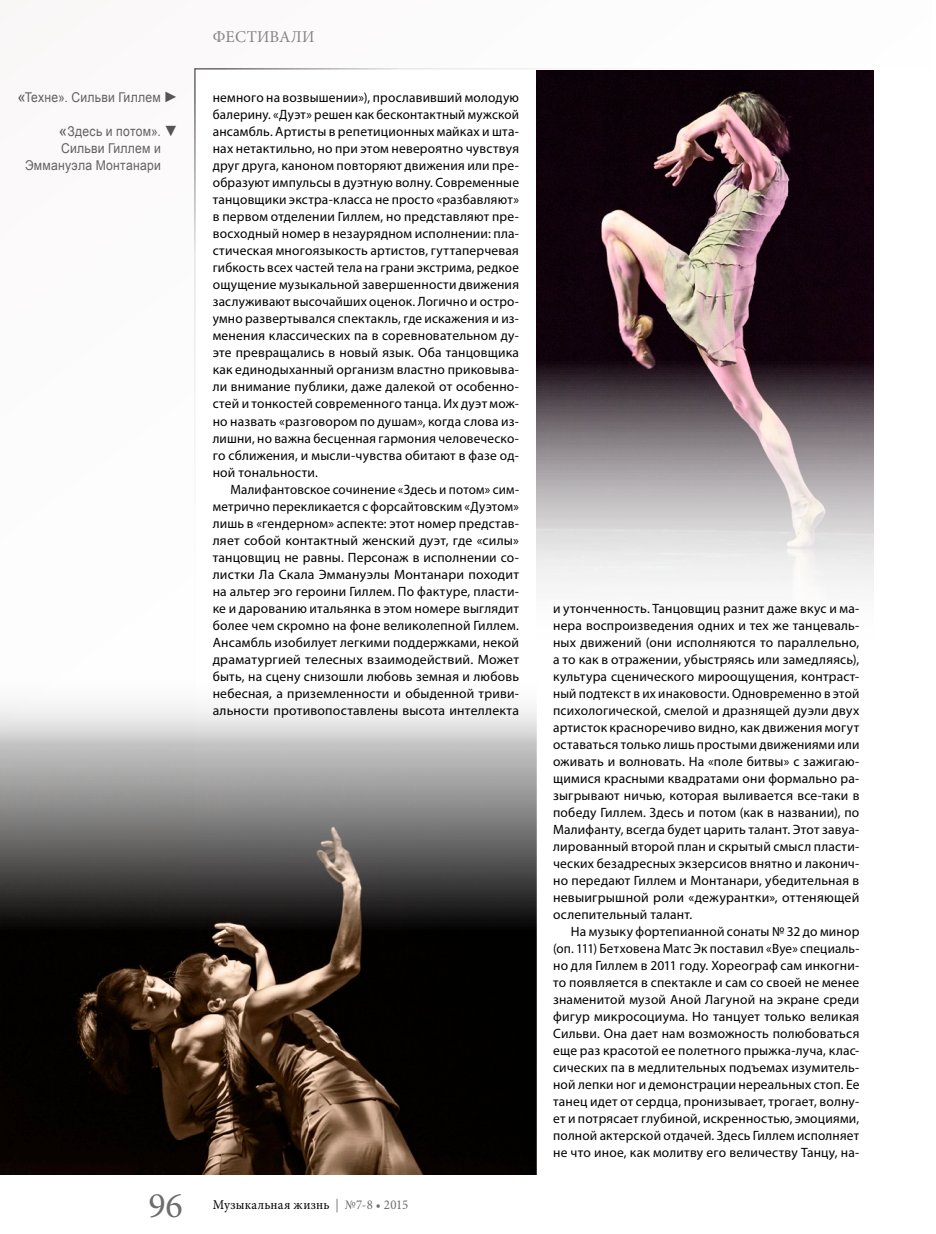
<style>
.page{position:relative;width:936px;height:1234px;background:#fff}
.page>*{position:absolute;margin:0;border:0;box-sizing:border-box;transform-origin:0 0}
.t1{font:36px "Minion Pro";color:#6d6d6d}
.HEADER-0{font:16.5px "Minion Pro";letter-spacing:.01em;color:#868686}
.Arrow-left{font:15px "Arial";color:#555554}
.t2{font:13.5px/17px "Myriad Pro";letter-spacing:.015em;color:#000;text-align:justify}
.Arrow-left-2{font:13.5px/17px "Arial";letter-spacing:.025em;color:#626261;text-align:right;scale:.9 1}
.t3{font:13.5px "Minion Pro";letter-spacing:.02em;color:#000;scale:.95 1}
.s1{font-size:15px;color:#555554}
.s2{color:#6d6d6d}
</style>
<div class="page">
<img style="left:536px;top:70px;width:337px;height:518px">
<img style="left:0;top:704px;width:536px;height:470px">
<p class="Arrow-left-2" style="left:17px;top:89px;width:161px"><span class="s1">«</span>Техне». Сильви Гиллем</p>
<p class="Arrow-left" style="left:163px;top:87px;width:16px">►</p>
<p class="Arrow-left-2" style="left:25px;top:123px;width:152px"><span class="s1">«</span>Здесь и потом».<br>Сильви Гиллем и<br>Эммануэла Монтанари</p>
<p class="Arrow-left" style="left:163px;top:121px;width:16px">▼</p>
<p class="HEADER-0" style="left:213px;top:26px;width:103px">ФЕСТИВАЛИ</p>
<p class="t2" style="left:213px;top:89px;width:308px">немного на возвышении»), прославивший молодую балерину. «Дуэт» решен как бесконтактный мужской ансамбль. Артисты в репетиционных майках и шта‑ нах нетактильно, но при этом невероятно чувствуя друг друга, каноном повторяют движения или пре‑ образуют импульсы в дуэтную волну. Современные танцовщики экстра-класса не просто «разбавляют» в первом отделении Гиллем, но представляют пре‑ восходный номер в незаурядном исполнении: пла‑ стическая многоязыкость артистов, гуттаперчевая гибкость всех частей тела на грани экстрима, редкое ощущение музыкальной завершенности движения заслуживают высочайших оценок. Логично и остро‑ умно развертывался спектакль, где искажения и из‑ менения классических па в соревновательном ду‑ эте превращались в новый язык. Оба танцовщика как единодыханный организм властно приковыва‑ ли внимание публики, даже далекой от особенно‑ стей и тонкостей современного танца. Их дуэт мож‑ но назвать «разговором по душам», когда слова из‑ лишни, но важна бесценная гармония человеческо‑ го сближения, и мысли-чувства обитают в фазе од‑ ной тональности.</p>
<p class="t2" style="left:213px;top:480px;width:308px;text-indent:18px">Малифантовское сочинение «Здесь и потом» сим‑ метрично перекликается с форсайтовским «Дуэтом» лишь в «гендерном» аспекте: этот номер представ‑ ляет собой контактный женский дуэт, где «силы» танцовщиц не равны. Персонаж в исполнении со‑ листки Ла Скала Эммануэлы Монтанари походит на альтер эго героини Гиллем. По фактуре, пласти‑ ке и дарованию итальянка в этом номере выглядит более чем скромно на фоне великолепной Гиллем.<br>Ансамбль изобилует легкими поддержками, некой драматургией телесных взаимодействий. Может быть, на сцену снизошли любовь земная и любовь небесная, а приземленности и обыденной триви‑ альности противопоставлены высота интеллекта</p>
<h1 class="t1" style="left:148px;top:1181px;width:36px">96</h1>
<p class="t3" style="left:213px;top:1195px;width:207px">Музыкальная жизнь <span class="s2">| №7-8 • 2015</span></p>
<p class="t2" style="left:553px;top:599px;width:308px">и утонченность. Танцовщиц разнит даже вкус и ма‑ нера воспроизведения одних и тех же танцеваль‑ ных движений (они исполняются то параллельно, а то как в отражении, убыстряясь или замедляясь), культура сценического мироощущения, контраст‑ ный подтекст в их инаковости. Одновременно в этой психологической, смелой и дразнящей дуэли двух артисток красноречиво видно, как движения могут оставаться только лишь простыми движениями или оживать и волновать. На «поле битвы» с зажигаю‑ щимися красными квадратами они формально ра‑ зыгрывают ничью, которая выливается все‑таки в победу Гиллем. Здесь и потом (как в названии), по Малифанту, всегда будет царить талант. Этот завуа‑ лированный второй план и скрытый смысл пласти‑ ческих безадресных экзерсисов внятно и лаконич‑ но передают Гиллем и Монтанари, убедительная в невыигрышной роли «дежурантки», оттеняющей ослепительный талант.</p>
<p class="t2" style="left:553px;top:922px;width:308px;text-indent:18px">На музыку фортепианной сонаты № 32 до минор (оп. 111) Бетховена Матс Эк поставил «Bye» специаль‑ но для Гиллем в 2011 году. Хореограф сам инкогни‑ то появляется в спектакле и сам со своей не менее знаменитой музой Аной Лагуной на экране среди фигур микросоциума. Но танцует только великая Сильви. Она дает нам возможность полюбоваться еще раз красотой ее полетного прыжка-луча, клас‑ сических па в медлительных подъемах изумитель‑ ной лепки ног и демонстрации нереальных стоп. Ее танец идет от сердца, пронизывает, трогает, волну‑ ет и потрясает глубиной, искренностью, эмоциями, полной актерской отдачей. Здесь Гиллем исполняет не что иное, как молитву его величеству Танцу, на‑</p>
</div>
